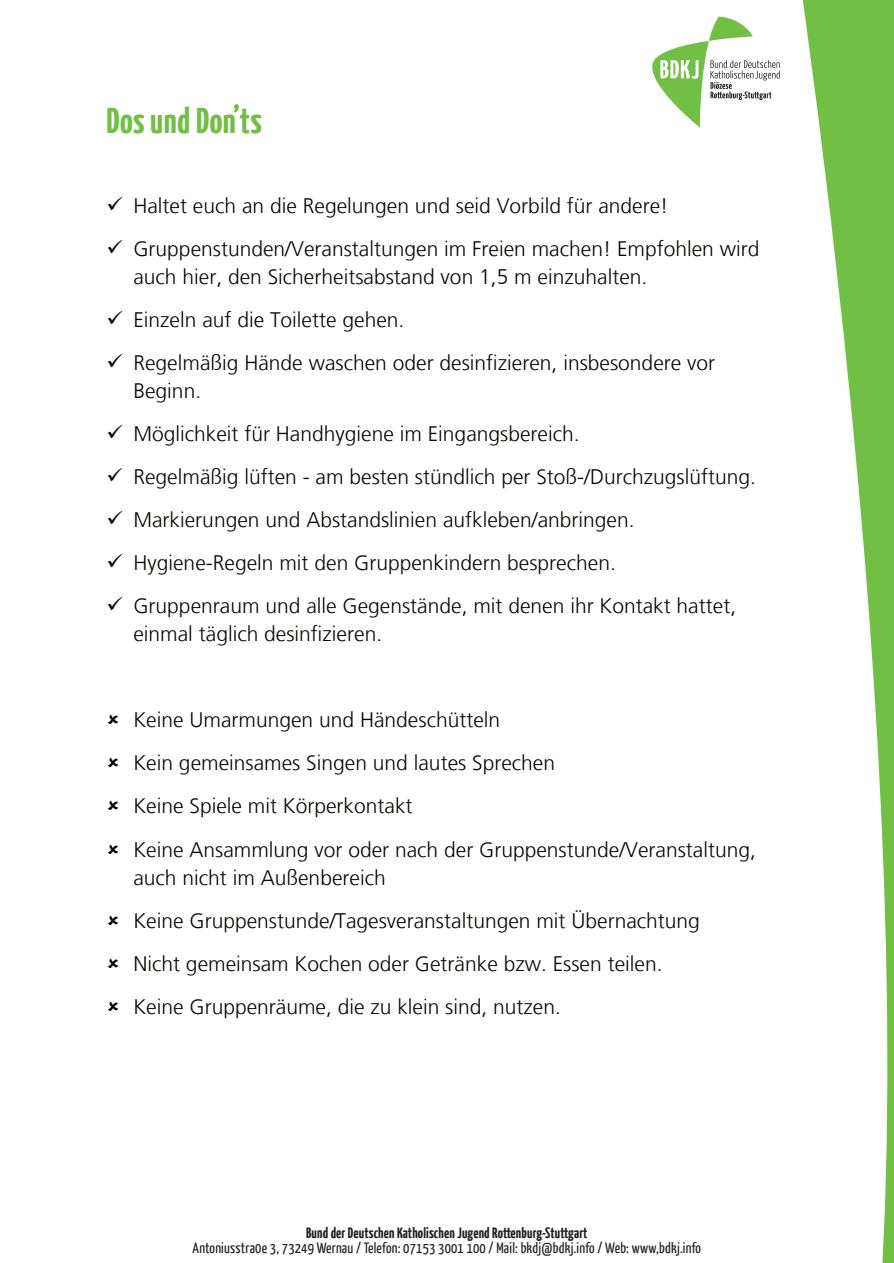
<style>
.page{position:relative;width:894px;height:1263px;background:#fff}
.page>*{position:absolute;margin:0;border:0;box-sizing:border-box;transform-origin:0 0}
.t1{font:700 36px "BDKJ";color:#71bf44}
.t2{font:300 21px/43px "Frutiger LT";color:#080704}
.t3{font:15px "BDKJ";color:#231f20}
.t4{font:700 15px "BDKJ";color:#231f20}
</style>
<div class="page">
<svg style="left:718px;top:0;width:175px;height:1263px"></svg>
<svg style="left:652px;top:17px;width:135px;height:111px"></svg>
<h1 class="t1" style="left:106px;top:106px;width:157px">Dos und Don’ts</h1>
<p class="t2" style="left:106px;top:186px;width:563px">✔ Haltet euch an die Regelungen und seid Vorbild für andere!</p>
<p class="t2" style="left:133px;top:236px;width:627px;line-height:28px;text-indent:-27px">✔ Gruppenstunden/Veranstaltungen im Freien machen! Empfohlen wird auch hier, den Sicherheitsabstand von 1,5 m einzuhalten.</p>
<p class="t2" style="left:106px;top:300px;width:299px">✔ Einzeln auf die Toilette gehen.</p>
<p class="t2" style="left:133px;top:350px;width:583px;line-height:28px;text-indent:-27px">✔ Regelmäßig Hände waschen oder desinfizieren, insbesondere vor<br>Beginn.</p>
<p class="t2" style="left:106px;top:414px;width:474px">✔ Möglichkeit für Handhygiene im Eingangsbereich.</p>
<p class="t2" style="left:106px;top:457px;width:651px">✔ Regelmäßig lüften - am besten stündlich per Stoß-/Durchzugslüftung.</p>
<p class="t2" style="left:106px;top:500px;width:529px">✔ Markierungen und Abstandslinien aufkleben/anbringen.</p>
<p class="t2" style="left:106px;top:543px;width:511px">✔ Hygiene-Regeln mit den Gruppenkindern besprechen.</p>
<p class="t2" style="left:133px;top:594px;width:604px;line-height:28px;text-indent:-27px">✔ Gruppenraum und alle Gegenstände, mit denen ihr Kontakt hattet, einmal täglich desinfizieren.</p>
<p class="t2" style="left:106px;top:700px;width:651px">✗ Keine Umarmungen und Händeschütteln<br>✗ Kein gemeinsames Singen und lautes Sprechen<br>✗ Keine Spiele mit Körperkontakt<br>✗ Keine Ansammlung vor oder nach der Gruppenstunde/Veranstaltung,</p>
<p class="t2" style="left:106px;top:857px;width:595px;text-indent:27px">auch nicht im Außenbereich<br>✗ Keine Gruppenstunde/Tagesveranstaltungen mit Übernachtung ✗ Nicht gemeinsam Kochen oder Getränke bzw. Essen teilen.<br>✗ Keine Gruppenräume, die zu klein sind, nutzen.</p>
<p class="t4" style="left:306px;top:1227px;width:283px">Bund der Deutschen Katholischen Jugend Rottenburg-Stuttgart</p>
<p class="t3" style="left:192px;top:1242px;width:510px">Antoniusstra0e 3, 73249 Wernau / Telefon: 07153 3001 100 / Mail: bkdj@bdkj.info / Web: www,bdkj.info</p>
</div>
